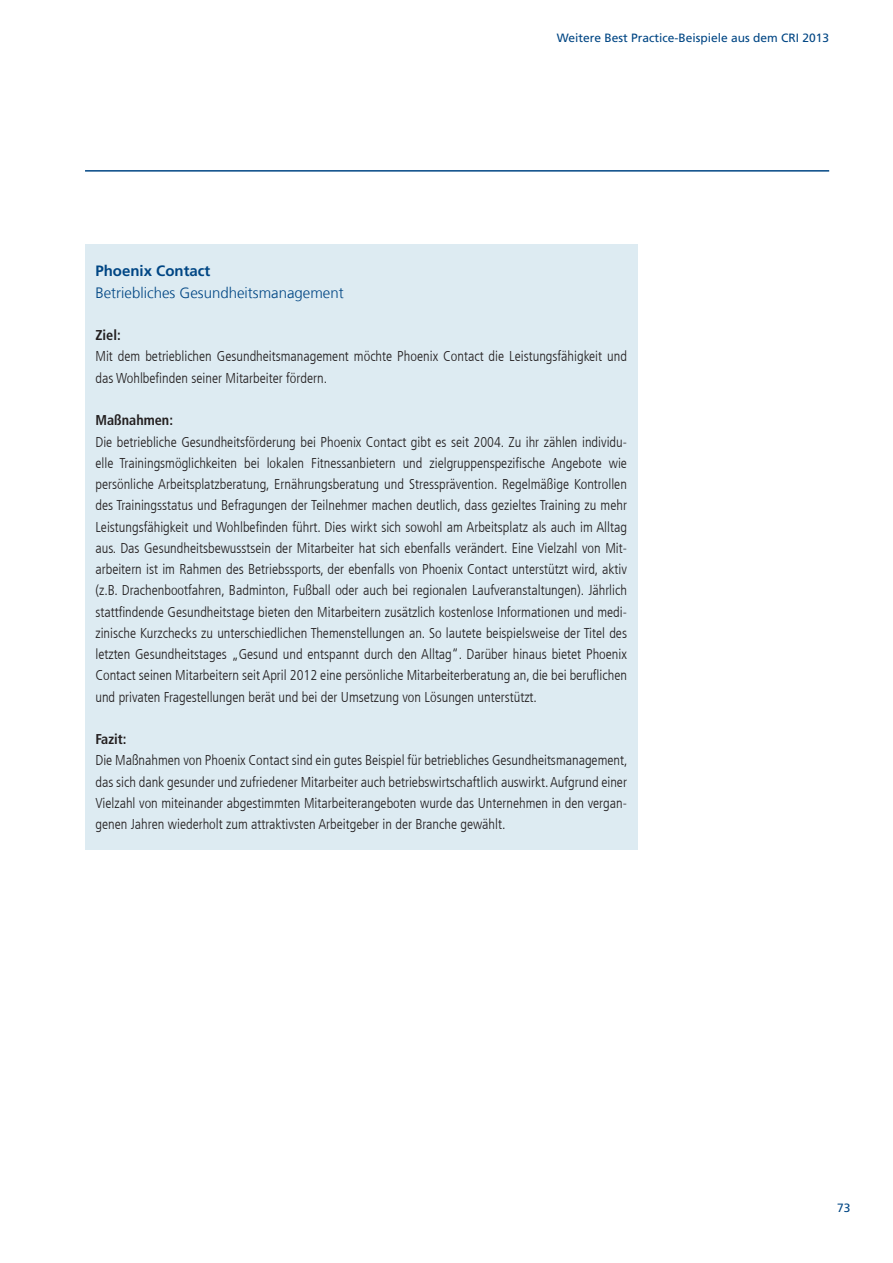
<style>
.page{position:relative;width:893px;height:1263px;background:#fff}
.page>*{position:absolute;margin:0;border:0;box-sizing:border-box;transform-origin:0 0}
.t1{font:300 15px "Frutiger LT Com";color:#004684}
.t2{font:700 15px "Frutiger LT Com";color:#004684}
.t3{font:300 condensed 14.25px/21.3px "Frutiger LT Com";color:#231f20;text-align:justify}
.t4{font:700 condensed 14.25px "Frutiger LT Com";color:#231f20}
.t5{font:12px "Frutiger LT Com";color:#004684}
</style>
<div class="page">
<hr style="left:85px;top:170px;width:744px;height:2px;background:#004684">
<div style="left:85px;top:244px;width:553px;height:606px;background:#ddebf2"></div>
<p class="t5" style="left:557px;top:31px;width:274px">Weitere Best Practice-Beispiele aus dem CRI 2013</p>
<p class="t2" style="left:95px;top:262px;width:117px">Phoenix Contact</p>
<p class="t1" style="left:95px;top:284px;width:250px">Betriebliches Gesundheitsmanagement</p>
<p class="t4" style="left:95px;top:327px;width:27px">Ziel:</p>
<p class="t3" style="left:95px;top:346px;width:533px">Mit dem betrieblichen Gesundheitsmanagement möchte Phoenix Contact die Leistungsfähigkeit und das Wohlbefinden seiner Mitarbeiter fördern.</p>
<p class="t4" style="left:95px;top:412px;width:79px">Maßnahmen:</p>
<p class="t3" style="left:95px;top:431px;width:533px">Die betriebliche Gesundheitsförderung bei Phoenix Contact gibt es seit 2004. Zu ihr zählen individu&shy;elle Trainingsmöglichkeiten bei lokalen Fitnessanbietern und zielgruppenspezifische Angebote wie persönliche Arbeitsplatzberatung, Ernährungsberatung und Stressprävention. Regelmäßige Kontrollen des Trainingsstatus und Befragungen der Teilnehmer machen deutlich, dass gezieltes Training zu mehr Leistungsfähigkeit und Wohlbefinden führt. Dies wirkt sich sowohl am Arbeitsplatz als auch im Alltag aus. Das Gesundheitsbewusstsein der Mitarbeiter hat sich ebenfalls verändert. Eine Vielzahl von Mit&shy;arbeitern ist im Rahmen des Betriebssports, der ebenfalls von Phoenix Contact unterstützt wird, aktiv (z.B. Drachenbootfahren, Badminton, Fußball oder auch bei regionalen Laufveranstaltungen). Jährlich stattfindende Gesundheitstage bieten den Mitarbeitern zusätzlich kostenlose Informationen und medi&shy;zinische Kurzchecks zu unterschiedlichen Themenstellungen an. So lautete beispielsweise der Titel des letzten Gesundheitstages „Gesund und entspannt durch den Alltag“. Darüber hinaus bietet Phoenix Contact seinen Mitarbeitern seit April 2012 eine persönliche Mitarbeiterberatung an, die bei beruflichen und privaten Fragestellungen berät und bei der Umsetzung von Lösungen unterstützt.</p>
<p class="t4" style="left:95px;top:731px;width:33px">Fazit:</p>
<p class="t3" style="left:95px;top:750px;width:534px">Die Maßnahmen von Phoenix Contact sind ein gutes Beispiel für betriebliches Gesundheitsmanagement, das sich dank gesunder und zufriedener Mitarbeiter auch betriebswirtschaftlich auswirkt. Aufgrund einer Vielzahl von miteinander abgestimmten Mitarbeiterangeboten wurde das Unternehmen in den vergan&shy;genen Jahren wiederholt zum attraktivsten Arbeitgeber in der Branche gewählt.</p>
<p class="t5" style="left:837px;top:1201px;width:15px">73</p>
</div>
